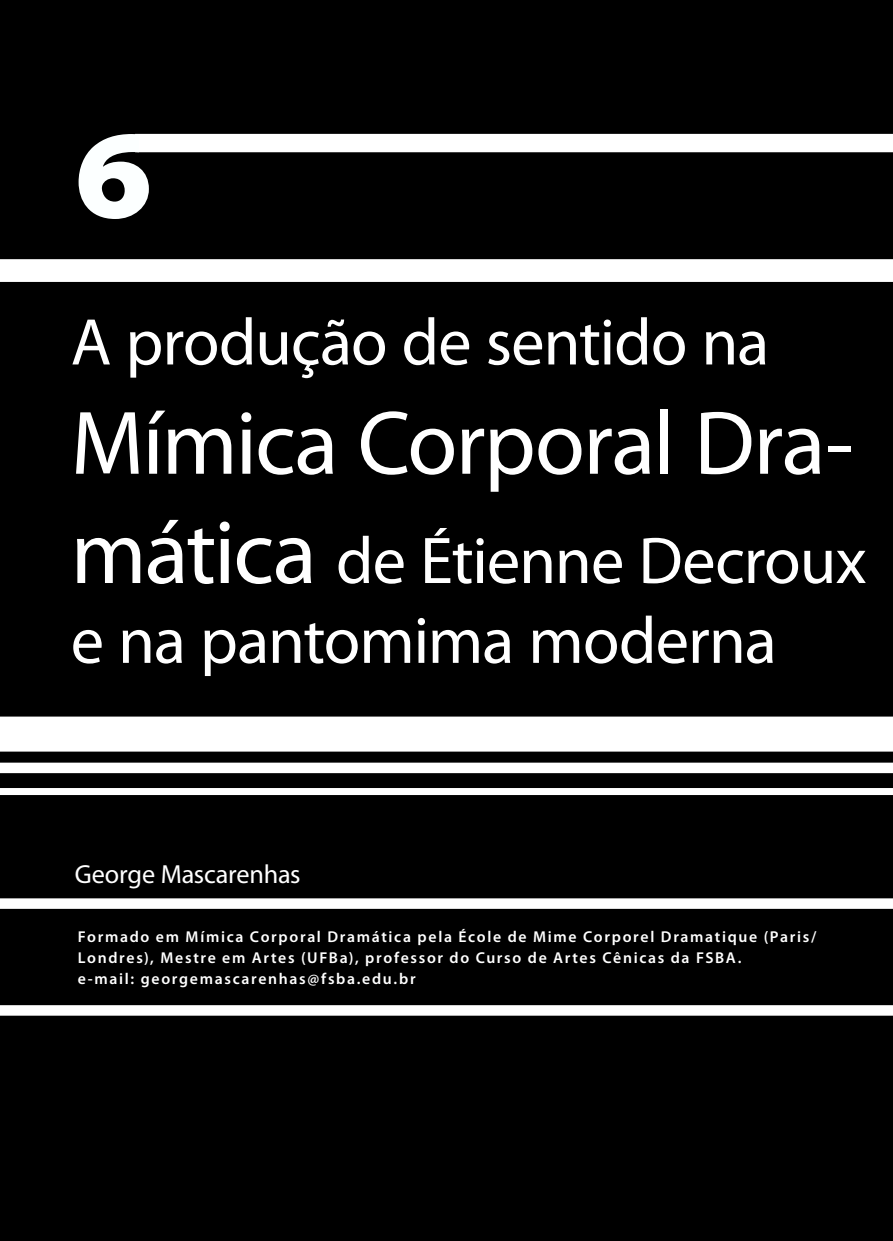
<style>
.page{position:relative;width:893px;height:1241px;background:#fff}
.page>*{position:absolute;margin:0;border:0;box-sizing:border-box;transform-origin:0 0}
.t1{font:900 semi-expanded 126px "Myriad Pro";color:#fcffff}
.t2{font:91px "Myriad Pro";letter-spacing:-.02em;color:#fff}
.t3{font:66.5px/79.8px "Myriad Pro";letter-spacing:-.015em;color:#fff}
.t4{font:26.25px "Myriad Pro";letter-spacing:-.01em;color:#fff}
.t5{font:600 15.75px/21px "Myriad Pro";letter-spacing:.105em;color:#fff}
.s1{font-size:91px}
</style>
<div class="page">
<div style="left:0;top:0;width:893px;height:1240px;background:#000"></div>
<div style="left:0;top:259px;width:893px;height:23px;background:#fff"></div>
<div style="left:135px;top:134px;width:758px;height:18px;background:#fff"></div>
<div style="left:0;top:716px;width:893px;height:35px;background:#fff"></div>
<div style="left:0;top:762px;width:893px;height:11px;background:#fff"></div>
<div style="left:0;top:898px;width:893px;height:10px;background:#fff"></div>
<div style="left:0;top:1004px;width:893px;height:11px;background:#fff"></div>
<div style="left:0;top:787px;width:893px;height:7px;background:#fff"></div>
<h1 class="t1" style="left:75px;top:103px;width:79px">6</h1>
<h3 class="t3" style="left:71px;top:301px;width:700px">A produção de sentido na</h3>
<h2 class="t2" style="left:71px;top:387px;width:784px">Mímica Corporal Dra-</h2>
<h3 class="t3" style="left:71px;top:519px;width:797px"><span class="s1">mática</span> de Étienne Decroux e na pantomima moderna</h3>
<h3 class="t4" style="left:75px;top:857px;width:227px">George Mascarenhas</h3>
<p class="t5" style="left:78px;top:925px;width:740px">Formado em Mímica Corporal Dramática pela École de Mime Corporel Dramatique (Paris/<br>Londres), Mestre em Artes (UFBa), professor do Curso de Artes Cênicas da FSBA.<br>e-mail: georgemascarenhas@fsba.edu.br</p>
</div>
